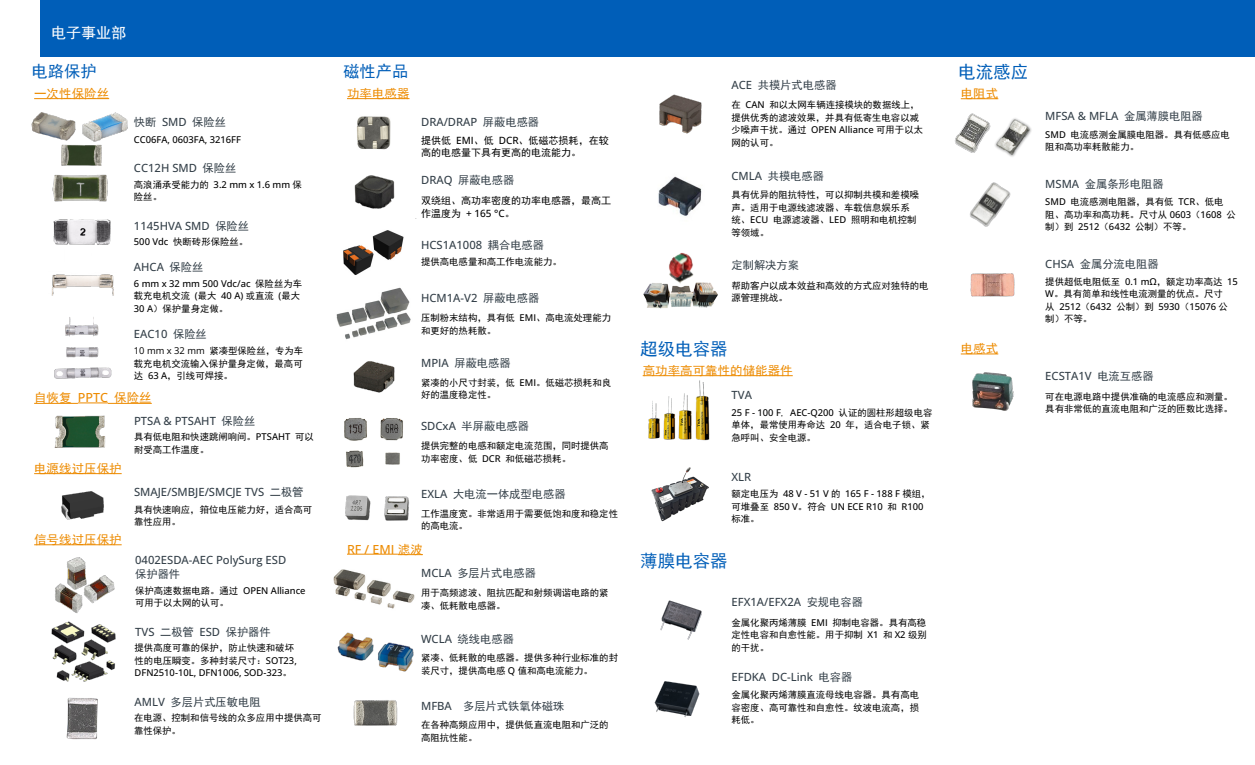
<style>
.page{position:relative;width:1255px;height:765px;background:#fff}
.page>*{position:absolute;margin:0;border:0;box-sizing:border-box;transform-origin:0 0}
.t1{font:17.5px "Sim Hei";color:#005eb8}
.t2{font:16.25px "Sim Hei";color:#005eb8}
.t3{font:15px "Sim Hei";color:#fff}
.t4{font:12.5px "Sim Hei";color:#ed8b00}
.t5{font:500 12.5px "Open Sans";color:#ed8b00}
.t6{font:500 11.25px "Open Sans";color:#333f48}
.t7{font:11.25px "Sim Hei";color:#333f48}
.t8{font:10px/12.5px "Sim Hei";color:#000}
.t9{font:9.38px/12.5px "Sim Hei";color:#000}
.t10{font:500 9.38px/12.5px "Open Sans";color:#000}
.s1{font-family:"Open Sans";font-weight:500}
.s2{font-family:"Sim Hei";font-weight:400}
.s3{font-family:"Open Sans"}
</style>
<div class="page">
<div style="left:40px;top:0;width:1215px;height:56px;background:#005eb8"></div>
<img style="left:118px;top:113px;width:10px;height:20px">
<img style="left:52px;top:174px;width:56px;height:15px">
<img style="left:31px;top:98px;width:87px;height:40px">
<img style="left:56px;top:129px;width:50px;height:50px">
<img style="left:52px;top:189px;width:59px;height:56px">
<img style="left:51px;top:274px;width:63px;height:22px">
<img style="left:54px;top:317px;width:58px;height:62px">
<hr style="left:34px;top:403px;width:44px;height:1px;background:#ed8b00">
<hr style="left:78px;top:403px;width:30px;height:1px;background:#ed8b00">
<hr style="left:108px;top:403px;width:44px;height:1px;background:#ed8b00">
<img style="left:54px;top:415px;width:52px;height:33px">
<hr style="left:34px;top:473px;width:88px;height:1px;background:#ed8b00">
<img style="left:48px;top:473px;width:69px;height:47px">
<hr style="left:34px;top:544px;width:88px;height:1px;background:#ed8b00">
<img style="left:55px;top:557px;width:60px;height:45px">
<img style="left:66px;top:697px;width:32px;height:43px">
<img style="left:333px;top:569px;width:82px;height:40px">
<hr style="left:347px;top:98px;width:62px;height:1px;background:#ed8b00">
<img style="left:357px;top:116px;width:34px;height:25px">
<img style="left:354px;top:141px;width:63px;height:78px">
<img style="left:343px;top:215px;width:68px;height:60px">
<img style="left:338px;top:287px;width:72px;height:27px">
<img style="left:336px;top:314px;width:75px;height:79px">
<img style="left:344px;top:418px;width:59px;height:40px">
<img style="left:345px;top:458px;width:64px;height:63px">
<hr style="left:347px;top:554px;width:51px;height:1px;background:#ed8b00">
<svg style="left:398px;top:554px;width:25px;height:1px"></svg>
<img style="left:337px;top:632px;width:77px;height:25px">
<img style="left:51px;top:602px;width:65px;height:80px">
<img style="left:347px;top:657px;width:66px;height:69px">
<img style="left:659px;top:94px;width:43px;height:40px">
<img style="left:658px;top:176px;width:44px;height:40px">
<img style="left:643px;top:253px;width:75px;height:56px">
<hr style="left:642px;top:375px;width:150px;height:1px;background:#ed8b00">
<img style="left:642px;top:375px;width:79px;height:66px">
<img style="left:651px;top:467px;width:58px;height:55px">
<img style="left:660px;top:600px;width:42px;height:40px">
<img style="left:654px;top:681px;width:46px;height:36px">
<img style="left:955px;top:98px;width:77px;height:47px">
<img style="left:957px;top:145px;width:64px;height:81px">
<img style="left:970px;top:226px;width:45px;height:71px">
<hr style="left:960px;top:354px;width:38px;height:1px;background:#ed8b00">
<img style="left:972px;top:372px;width:42px;height:39px">
<p class="t3" style="left:51px;top:26px;width:76px">电子事业部</p>
<p class="t2" style="left:32px;top:63px;width:66px">电路保护</p>
<p class="t4" style="left:34px;top:87px;width:76px">一次性保险丝</p>
<p class="t7" style="left:134px;top:116px;width:94px">快断 <span class="s1">SMD</span> 保险丝</p>
<p class="t10" style="left:134px;top:133px;width:109px">CC06FA, 0603FA, 3216FF</p>
<p class="t6" style="left:134px;top:160px;width:104px">CC12H SMD <span class="s2">保险丝</span></p>
<p class="t9" style="left:134px;top:178px;width:169px">高浪涌承受能力的 <span class="s1">3.2 mm x 1.6 mm</span> 保险丝。</p>
<p class="t6" style="left:134px;top:218px;width:117px">1145HVA SMD <span class="s2">保险丝</span></p>
<p class="t9" style="left:134px;top:236px;width:116px"><span class="s1">500 Vdc</span> 快断砖形保险丝。</p>
<p class="t6" style="left:134px;top:259px;width:71px">AHCA <span class="s2">保险丝</span></p>
<p class="t10" style="left:134px;top:277px;width:170px">6 mm x 32 mm 500 Vdc/ac <span class="s2">保险丝为车载充电机交流</span> (<span class="s2">最大</span> 40 A) <span class="s2">或直流</span> (<span class="s2">最大<br></span>30 A<span class="s2">）保护量身定做。</span></p>
<p class="t6" style="left:134px;top:326px;width:74px">EAC10 <span class="s2">保险丝</span></p>
<p class="t9" style="left:134px;top:345px;width:171px;text-align:justify"><span class="s3">10 mm x 32 mm</span> 紧凑型保险丝，专为车载充电机交流输入保护量身定做，最高可达 <span class="s1">63 A</span>，引线可焊接。</p>
<p class="t4" style="left:34px;top:392px;width:119px">自恢复 <span class="s1">PPTC</span> 保险丝</p>
<p class="t6" style="left:134px;top:413px;width:123px">PTSA &amp; PTSAHT <span class="s2">保险丝</span></p>
<p class="t9" style="left:134px;top:431px;width:181px">具有低电阻和快速跳闸响间。<span class="s1">PTSAHT</span> 可以耐受高工作温度。</p>
<p class="t4" style="left:34px;top:462px;width:89px">电源线过压保护</p>
<p class="t6" style="left:134px;top:484px;width:171px">SMAJE/SMBJE/SMCJE TVS <span class="s2">二极管</span></p>
<p class="t9" style="left:134px;top:503px;width:180px">具有快速响应，箝位电压能力好，适合高可靠性应用。</p>
<p class="t4" style="left:34px;top:533px;width:89px">信号线过压保护</p>
<p class="t6" style="left:135px;top:552px;width:153px">0402ESDA-AEC PolySurg ESD</p>
<p class="t7" style="left:135px;top:568px;width:46px">保护器件</p>
<p class="t9" style="left:135px;top:584px;width:172px">保护高速数据电路。通过 <span class="s1">OPEN Alliance</span>可用于以太网的认可。</p>
<p class="t7" style="left:135px;top:626px;width:137px"><span class="s1">TVS</span> 二极管 <span class="s1">ESD</span> 保护器件</p>
<p class="t10" style="left:135px;top:641px;width:164px"><span class="s2">提供高度可靠的保护，防止快速和破坏性的电压瞬变。多种封装尺寸：</span>SOT23,<br>DFN2510-10L, DFN1006, SOD-323<span class="s2">。</span></p>
<p class="t7" style="left:135px;top:697px;width:127px"><span class="s1">AMLV</span> 多层片式压敏电阻</p>
<p class="t9" style="left:134px;top:712px;width:189px">在电源、控制和信号线的众多应用中提供高可靠性保护。</p>
<p class="t2" style="left:343px;top:63px;width:66px">磁性产品</p>
<p class="t4" style="left:347px;top:87px;width:64px">功率电感器</p>
<p class="t6" style="left:421px;top:114px;width:120px">DRA/DRAP <span class="s2">屏蔽电感器</span></p>
<p class="t8" style="left:421px;top:134px;width:189px">提供低 <span class="s1">EMI</span>、低 <span class="s1">DCR</span>、低磁芯损耗，在较高的电感量下具有更高的电流能力。</p>
<p class="t7" style="left:421px;top:174px;width:95px"><span class="s1">DRAQ</span> 屏蔽电感器</p>
<p class="t8" style="left:421px;top:194px;width:191px">双绕组、高功率密度的功率电感器，最高工作温度为 <span class="s1">+ 165 °C</span>。</p>
<p class="t6" style="left:421px;top:237px;width:124px">HCS1A1008 <span class="s2">耦合电感器</span></p>
<p class="t9" style="left:421px;top:256px;width:142px">提供高电感量和高工作电流能力。</p>
<p class="t6" style="left:421px;top:290px;width:120px">HCM1A-V2 <span class="s2">屏蔽电感器</span></p>
<p class="t9" style="left:421px;top:312px;width:191px">压制粉末结构，具有低 <span class="s1">EMI</span>、高电流处理能力和更好的热耗散。</p>
<p class="t7" style="left:421px;top:358px;width:91px"><span class="s1">MPIA</span> 屏蔽电感器</p>
<p class="t9" style="left:421px;top:376px;width:191px">紧凑的小尺寸封装，低 <span class="s1">EMI</span>。低磁芯损耗和良好的温度稳定性。</p>
<p class="t7" style="left:421px;top:420px;width:109px"><span class="s1">SDCxA</span> 半屏蔽电感器</p>
<p class="t9" style="left:421px;top:440px;width:189px">提供完整的电感和额定电流范围，同时提供高功率密度、低 <span class="s1">DCR</span> 和低磁芯损耗。</p>
<p class="t7" style="left:421px;top:489px;width:146px"><span class="s1">EXLA</span> 大电流一体成型电感器</p>
<p class="t9" style="left:421px;top:507px;width:198px">工作温度宽。非常适用于需要低饱和度和稳定性的高电流。</p>
<p class="t7" style="left:421px;top:567px;width:116px"><span class="s1">MCLA</span> 多层片式电感器</p>
<p class="t9" style="left:421px;top:587px;width:189px">用于高频滤波、阻抗匹配和射频调谐电路的紧凑、低耗散电感器。</p>
<p class="t5" style="left:347px;top:540px;width:77px">RF / EMI <span class="s2">滤波</span></p>
<p class="t7" style="left:421px;top:633px;width:94px"><span class="s1">WCLA</span> 绕线电感器</p>
<p class="t9" style="left:421px;top:652px;width:198px">紧凑、低耗散的电感器。提供多种行业标准的封装尺寸，提供高电感 <span class="s1">Q</span> 值和高电流能力。</p>
<p class="t7" style="left:421px;top:700px;width:145px"><span class="s1">MFBA</span> 多层片式铁氧体磁珠</p>
<p class="t9" style="left:421px;top:719px;width:189px">在各种高频应用中，提供低直流电阻和广泛的高阻抗性能。</p>
<p class="t7" style="left:731px;top:79px;width:107px"><span class="s1">ACE</span> 共模片式电感器</p>
<p class="t9" style="left:731px;top:99px;width:193px">在 <span class="s1">CAN</span> 和以太网车辆连接模块的数据线上，提供优秀的滤波效果，并具有低寄生电容以减少噪声干扰。通过 <span class="s1">OPEN Alliance</span> 可用于以太网的认可。</p>
<p class="t7" style="left:731px;top:170px;width:94px"><span class="s1">CMLA</span> 共模电感器</p>
<p class="t9" style="left:731px;top:189px;width:189px">具有优异的阻抗特性，可以抑制共模和差模噪声。适用于电源线滤波器、车载信息娱乐系统、<span class="s1">ECU</span> 电源滤波器、<span class="s1">LED</span> 照明和电机控制等领域。</p>
<p class="t7" style="left:731px;top:260px;width:69px">定制解决方案</p>
<p class="t9" style="left:731px;top:279px;width:198px">帮助客户以成本效益和高效的方式应对独特的电源管理挑战。</p>
<p class="t1" style="left:640px;top:340px;width:89px">超级电容器</p>
<p class="t4" style="left:642px;top:364px;width:151px">高功率高可靠性的储能器件</p>
<p class="t6" style="left:731px;top:387px;width:22px">TVA</p>
<p class="t9" style="left:731px;top:406px;width:202px"><span class="s1">25 F - 100 F</span>, <span class="s1">AEC-Q200</span> 认证的圆柱形超级电容单体，最常使用寿命达 <span class="s1">20</span> 年，适合电子锁、紧急呼叫、安全电源。</p>
<p class="t6" style="left:731px;top:469px;width:21px">XLR</p>
<p class="t10" style="left:731px;top:487px;width:201px"><span class="s2">额定电压为</span> 48 V - 51 V <span class="s2">的</span> 165 F - 188 F <span class="s2">模组，可堆叠至</span> 850 V<span class="s2">。符合</span> UN ECE R10 <span class="s2">和</span> R100<span class="s2">标准。</span></p>
<p class="t1" style="left:640px;top:552px;width:89px">薄膜电容器</p>
<p class="t6" style="left:731px;top:594px;width:133px">EFX1A/EFX2A <span class="s2">安规电容器</span></p>
<p class="t9" style="left:731px;top:616px;width:197px;text-align:justify">金属化聚丙烯薄膜 <span class="s1">EMI</span> 抑制电容器。具有高稳定性电容和自愈性能。用于抑制 <span class="s1">X1</span> 和 <span class="s1">X2</span> 级别的干扰。</p>
<p class="t6" style="left:731px;top:669px;width:122px">EFDKA DC-Link <span class="s2">电容器</span></p>
<p class="t9" style="left:731px;top:689px;width:189px;text-align:justify">金属化聚丙烯薄膜直流母线电容器。具有高电容密度、高可靠性和自愈性。纹波电流高，损耗低。</p>
<p class="t1" style="left:958px;top:63px;width:71px">电流感应</p>
<p class="t4" style="left:960px;top:87px;width:39px">电阻式</p>
<p class="t4" style="left:960px;top:342px;width:39px">电感式</p>
<p class="t6" style="left:1045px;top:108px;width:159px">MFSA &amp; MFLA <span class="s2">金属薄膜电阻器</span></p>
<p class="t9" style="left:1045px;top:128px;width:186px"><span class="s1">SMD</span> 电流感测金属膜电阻器。具有低感应电阻和高功率耗散能力。</p>
<p class="t7" style="left:1045px;top:179px;width:120px"><span class="s1">MSMA</span> 金属条形电阻器</p>
<p class="t9" style="left:1045px;top:196px;width:192px"><span class="s1">SMD</span> 电流感测电阻器，具有低 <span class="s1">TCR</span>、低电<br>阻、高功率和高功耗。尺寸从 <span class="s1">0603</span>（<span class="s1">1608</span> 公制）到 <span class="s1">2512</span>（<span class="s1">6432</span> 公制）不等。</p>
<p class="t7" style="left:1045px;top:258px;width:115px"><span class="s1">CHSA</span> 金属分流电阻器</p>
<p class="t9" style="left:1045px;top:275px;width:194px">提供超低电阻低至 <span class="s1">0.1 mΩ</span>，额定功率高达 <span class="s1">15<br>W</span>。具有简单和线性电流测量的优点。尺寸<br>从 <span class="s1">2512</span>（<span class="s1">6432</span> 公制）到 <span class="s1">5930</span>（<span class="s1">15076</span> 公制）不等。</p>
<p class="t6" style="left:1045px;top:368px;width:110px">ECSTA1V <span class="s2">电流互感器</span></p>
<p class="t9" style="left:1045px;top:390px;width:189px">可在电源电路中提供准确的电流感应和测量。具有非常低的直流电阻和广泛的匝数比选择。</p>
</div>
